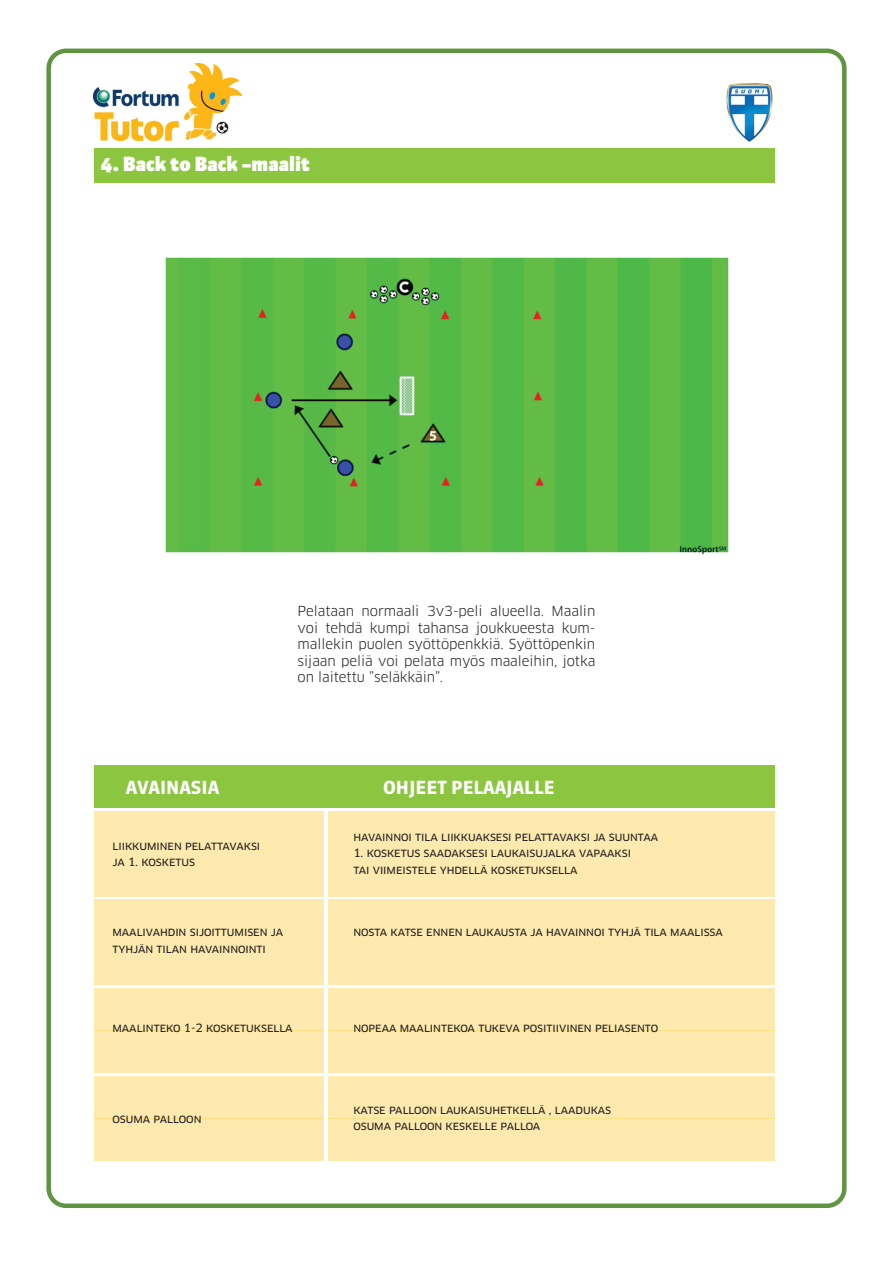
<style>
.page{position:relative;width:893px;height:1263px;background:#fff}
.page>*{position:absolute;margin:0;border:0;box-sizing:border-box;transform-origin:0 0}
.t1{font:900 19.5px "Sanuk OT";color:#fff}
.t2{font:700 18px "Sanuk OT";color:#fff}
.t3{font:13.5px/16.5px "Clan OT";letter-spacing:-.005em;color:#231f20;text-align:justify}
.t4{font:11.25px/16.5px "Clan OT News";letter-spacing:-.005em;color:#231f20}
</style>
<div class="page">
<div style="left:94px;top:149px;width:680px;height:34px;background:#8cc640"></div>
<div style="left:94px;top:765px;width:680px;height:42px;background:#8cc640"></div>
<div style="left:46px;top:49px;width:800px;height:1159px;border:4px solid #5f9440;border-radius:17px"></div>
<img style="left:726px;top:83px;width:47px;height:59px">
<img style="left:94px;top:64px;width:147px;height:76px">
<div style="left:94px;top:811px;width:680px;height:43px;background:#feeaaf"></div>
<div style="left:94px;top:854px;width:680px;height:42px;background:#feeaaf"></div>
<div style="left:94px;top:899px;width:680px;height:43px;background:#feeaaf"></div>
<div style="left:94px;top:942px;width:680px;height:42px;background:#feeaaf"></div>
<div style="left:94px;top:988px;width:680px;height:42px;background:#feeaaf"></div>
<div style="left:94px;top:1076px;width:680px;height:42px;background:#feeaaf"></div>
<div style="left:94px;top:1118px;width:680px;height:43px;background:#feeaaf"></div>
<div style="left:94px;top:1030px;width:680px;height:43px;background:#feeaaf"></div>
<hr style="left:325px;top:811px;width:3px;height:350px;background:#fff">
<img style="left:165px;top:257px;width:564px;height:298px">
<h1 class="t1" style="left:101px;top:152px;width:211px">4. Back to Back –maalit</h1>
<p class="t3" style="left:298px;top:603px;width:299px">Pelataan normaali 3v3-peli alueella. Maalin voi tehdä kumpi tahansa joukkueesta kum&shy;mallekin puolen syöttöpenkkiä. Syöttöpenkin sijaan peliä voi pelata myös maaleihin, jotka on laitettu ”seläkkäin”.</p>
<h2 class="t2" style="left:126px;top:777px;width:95px">AVAINASIA</h2>
<h2 class="t2" style="left:383px;top:777px;width:173px">OHJEET PELAAJALLE</h2>
<p class="t4" style="left:113px;top:838px;width:149px">LIIKKUMINEN PELATTAVAKSI<br>JA 1. KOSKETUS</p>
<p class="t4" style="left:353px;top:829px;width:306px">HAVAINNOI TILA LIIKKUAKSESI PELATTAVAKSI JA SUUNTAA</p>
<p class="t4" style="left:353px;top:845px;width:279px">1. KOSKETUS SAADAKSESI LAUKAISUJALKA VAPAAKSI<br>TAI VIIMEISTELE YHDELLÄ KOSKETUKSELLA</p>
<p class="t4" style="left:113px;top:924px;width:172px">MAALIVAHDIN SIJOITTUMISEN JA<br>TYHJÄN TILAN HAVAINNOINTI</p>
<p class="t4" style="left:353px;top:924px;width:371px">NOSTA KATSE ENNEN LAUKAUSTA JA HAVAINNOI TYHJÄ TILA MAALISSA</p>
<p class="t4" style="left:113px;top:1019px;width:182px">MAALINTEKO 1-2 KOSKETUKSELLA</p>
<p class="t4" style="left:353px;top:1019px;width:306px">NOPEAA MAALINTEKOA TUKEVA POSITIIVINEN PELIASENTO</p>
<p class="t4" style="left:113px;top:1110px;width:91px">OSUMA PALLOON</p>
<p class="t4" style="left:353px;top:1101px;width:259px">KATSE PALLOON LAUKAISUHETKELLÄ , LAADUKAS<br>OSUMA PALLOON KESKELLE PALLOA</p>
</div>
